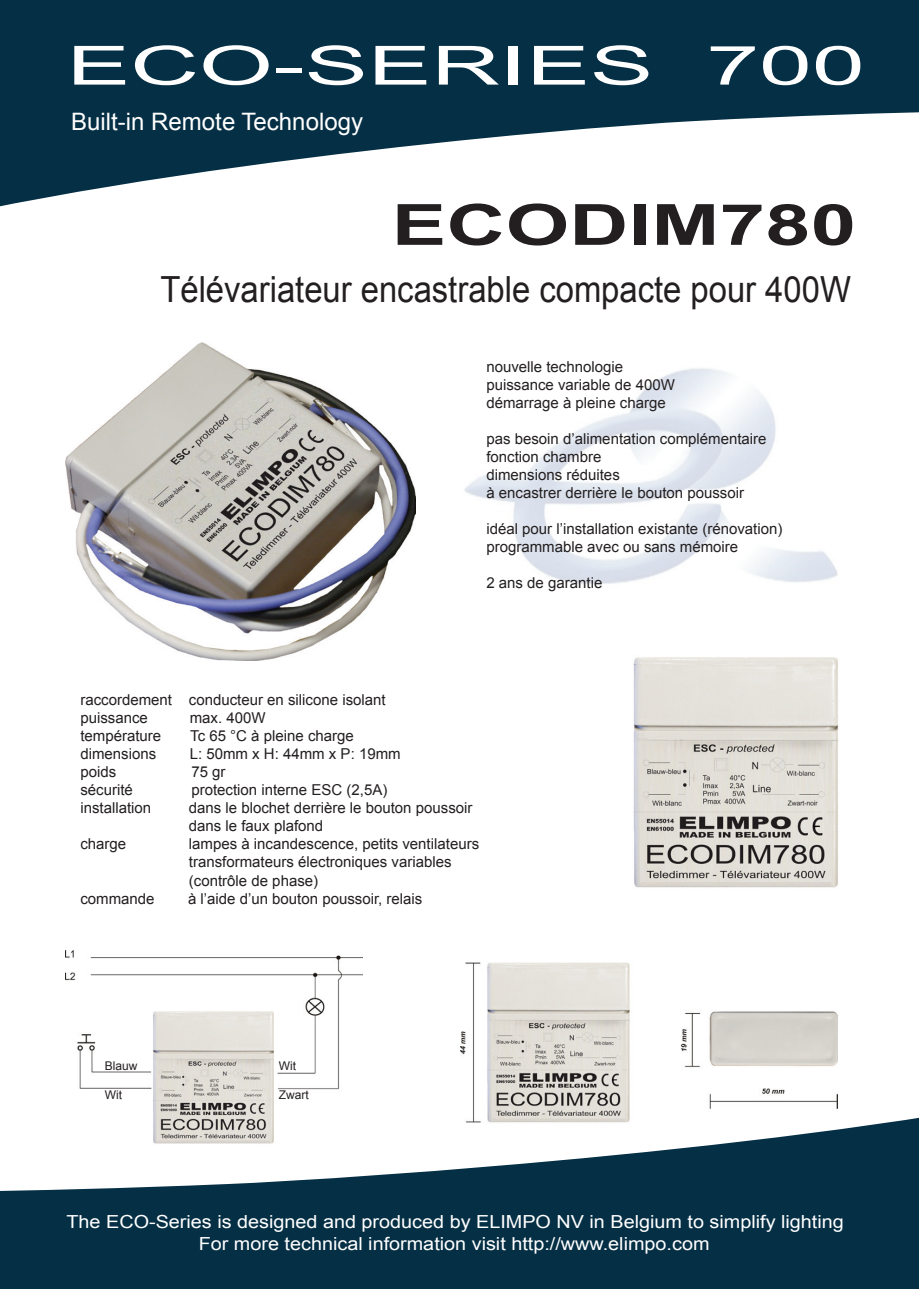
<style>
.page{position:relative;width:919px;height:1289px;background:#fff}
.page>*{position:absolute;margin:0;border:0;box-sizing:border-box;transform-origin:0 0}
.t1{font:700 56.7px "Arial";color:#231f20;scale:1.44 1}
.t2{font:54px "Arial";color:#fff;scale:1.76 1}
.t3{font:36px "Arial";color:#231f20;scale:.91 1}
.t4{font:24px "Arial";color:#fff}
.t5{font:18px/21.6px "Arial";color:#fff;text-align:center;scale:1.1 1}
.t6{font:15px/18px "Arial";color:#231f20}
.t7{font:12px "Arial";color:#231f20}
</style>
<div class="page">
<svg style="left:0;top:0;width:918px;height:207px;fill:#052f45"></svg>
<svg style="left:0;top:1093px;width:918px;height:195px;fill:#052f45"></svg>
<img style="left:464px;top:368px;width:374px;height:216px">
<img style="left:460px;top:962px;width:377px;height:160px">
<img style="left:65px;top:950px;width:298px;height:190px">
<img style="left:65px;top:342px;width:350px;height:319px">
<img style="left:633px;top:657px;width:206px;height:231px">
<img style="left:152px;top:1010px;width:122px;height:134px">
<img style="left:486px;top:962px;width:144px;height:161px">
<h2 class="t2" style="left:67px;top:30px;width:455px">ECO-SERIES 700</h2>
<h3 class="t4" style="left:71px;top:106px;width:293px">Built-in Remote Technology</h3>
<h1 class="t1" style="left:391px;top:187px;width:324px">ECODIM780</h1>
<h3 class="t3" style="left:160px;top:265px;width:760px">Télévariateur encastrable compacte pour 400W</h3>
<p class="t6" style="left:80px;top:691px;width:307px">raccordement conducteur en silicone isolant puissance</p>
<p class="t6" style="left:190px;top:709px;width:77px">max. 400W</p>
<p class="t6" style="left:486px;top:358px;width:190px">nouvelle technologie puissance variable de 400W démarrage à pleine charge</p>
<p class="t6" style="left:486px;top:430px;width:282px">pas besoin d’alimentation complémentaire fonction chambre<br>dimensions réduites<br>à encastrer derrière le bouton poussoir</p>
<p class="t6" style="left:486px;top:520px;width:297px">idéal pour l’installation existante (rénovation) programmable avec ou sans mémoire</p>
<p class="t6" style="left:486px;top:574px;width:117px">2 ans de garantie</p>
<p class="t6" style="left:80px;top:727px;width:82px">température</p>
<p class="t6" style="left:190px;top:727px;width:165px">Tc 65 °C à pleine charge</p>
<p class="t6" style="left:80px;top:745px;width:77px">dimensions</p>
<p class="t6" style="left:190px;top:745px;width:212px">L: 50mm x H: 44mm x P: 19mm</p>
<p class="t6" style="left:80px;top:763px;width:37px">poids</p>
<p class="t6" style="left:191px;top:763px;width:36px">75 gr</p>
<p class="t6" style="left:80px;top:781px;width:54px">sécurité</p>
<p class="t6" style="left:191px;top:781px;width:197px">protection interne ESC (2,5A)</p>
<p class="t6" style="left:80px;top:799px;width:72px">installation</p>
<p class="t6" style="left:189px;top:799px;width:285px">dans le blochet derrière le bouton poussoir dans le faux plafond</p>
<p class="t6" style="left:80px;top:835px;width:47px">charge</p>
<p class="t6" style="left:189px;top:835px;width:292px">lampes à incandescence, petits ventilateurs transformateurs électroniques variables (contrôle de phase)</p>
<p class="t6" style="left:80px;top:889px;width:76px">commande</p>
<p class="t6" style="left:188px;top:889px;width:236px">à l’aide d’un bouton poussoir, relais</p>
<p class="t7" style="left:105px;top:1057px;width:34px">Blauw</p>
<p class="t7" style="left:105px;top:1086px;width:19px">Wit</p>
<p class="t7" style="left:278px;top:1057px;width:19px">Wit</p>
<p class="t7" style="left:278px;top:1086px;width:31px">Zwart</p>
<p class="t5" style="left:67px;top:1211px;width:708px">The ECO-Series is designed and produced by ELIMPO NV in Belgium to simplify lighting<br>For more technical information visit http://www.elimpo.com</p>
</div>
